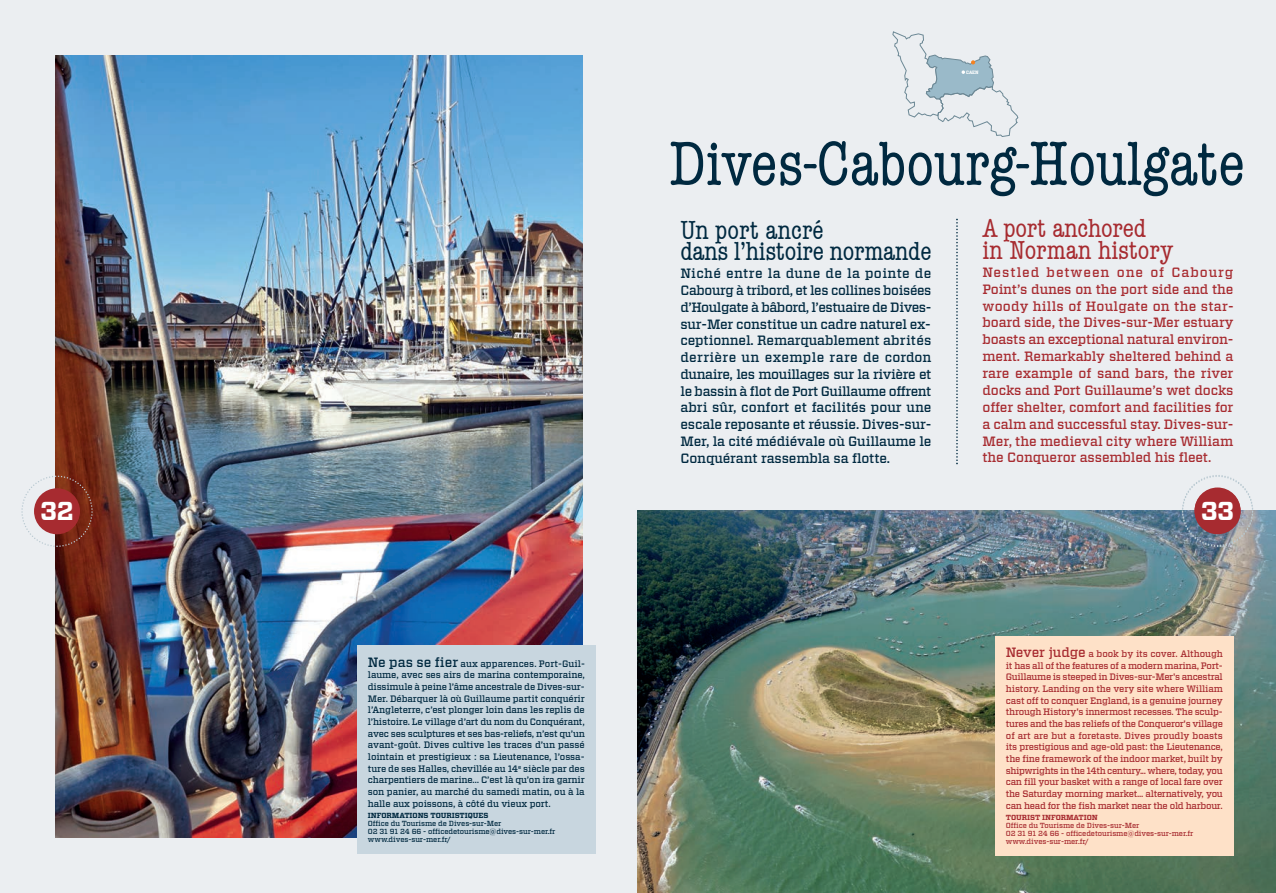
<style>
.page{position:relative;width:1276px;height:893px;background:#fff}
.page>*{position:absolute;margin:0;border:0;box-sizing:border-box;transform-origin:0 0}
.t1{font:condensed 64.35px "American Typewriter";color:#002940}
.t2{font:condensed 27px/21px "American Typewriter";letter-spacing:-.01em;color:#002940}
.t3{font:condensed 27px/21.3px "American Typewriter";color:#a72b30}
.t4{font:700 25.95px "Vitesse";color:#fff}
.t5{font:500 13.5px/16.8px "Vitesse";letter-spacing:-.01em;color:#002940;text-align:justify}
.t6{font:500 13.5px/16.8px "Vitesse";letter-spacing:-.01em;color:#a72b30;text-align:justify}
.t7{font:500 9.3px/11.7px "Vitesse";letter-spacing:-.03em;color:#a72b30;text-align:justify}
.t8{font:500 9.3px/11.7px "Vitesse";letter-spacing:-.01em;color:#002940;text-align:justify}
.t9{font:500 7.35px/7.9px "Vitesse";letter-spacing:-.01em;color:#002940}
.t10{font:500 7.35px/7.9px "Vitesse";letter-spacing:-.01em;color:#a72b30}
.t11{font:700 7.35px "Vitesse";letter-spacing:-.01em;color:#002940}
.t12{font:700 7.35px "Vitesse";letter-spacing:-.01em;color:#a72b30}
.t13{font:700 4.8px "Vitesse";color:#fff;scale:.9 1}
.s1{font-size:13.5px}
</style>
<div class="page">
<div style="left:0;top:0;width:638px;height:893px;background:#ebeef1"></div>
<img style="left:55px;top:55px;width:528px;height:783px">
<div style="left:638px;top:0;width:638px;height:534px;background:#ebeef1"></div>
<img style="left:638px;top:510px;width:638px;height:383px">
<svg style="left:1181px;top:475px;width:73px;height:73px"></svg>
<div style="left:1194px;top:488px;width:46px;height:46px;background:#a72b30;border-radius:50%"></div>
<svg style="left:892px;top:31px;width:126px;height:106px"></svg>
<svg style="left:956px;top:219px;width:2px;height:245px"></svg>
<svg style="left:21px;top:475px;width:73px;height:73px"></svg>
<div style="left:34px;top:488px;width:46px;height:46px;background:#a72b30;border-radius:50%"></div>
<div style="left:357px;top:645px;width:238px;height:209px;background:#c8d6df"></div>
<div style="left:995px;top:636px;width:238px;height:219px;background:#fee1c8"></div>
<h3 class="t4" style="left:40px;top:502px;width:35px">32</h3>
<p class="t8" style="left:368px;top:658px;width:218px"><span class="s1">Ne pas se fier</span> aux apparences. Port-Guil&shy;laume, avec ses airs de marina contemporaine, dissimule à peine l’âme ancestrale de Dives-sur-Mer. Débarquer là où Guillaume partit conquérir l’Angleterre, c’est plonger loin dans les replis de l’histoire. Le village d’art du nom du Conquérant, avec ses sculptures et ses bas-reliefs, n’est qu’un avant-goût. Dives cultive les traces d’un passé lointain et prestigieux : sa Lieutenance, l’ossa&shy;ture de ses Halles, chevillée au 14<sup>e</sup> siècle par des charpentiers de marine… C’est là qu’on ira garnir son panier, au marché du samedi matin, ou à la halle aux poissons, à côté du vieux port.</p>
<p class="t11" style="left:368px;top:813px;width:122px">INFORMATIONS TOURISTIQUES</p>
<p class="t9" style="left:368px;top:820px;width:189px">Office du Tourisme de Dives-sur-Mer<br>02 31 91 24 66 - officedetourisme@dives-sur-mer.fr www.dives-sur-mer.fr/</p>
<p class="t13" style="left:966px;top:71px;width:15px">CAEN</p>
<h1 class="t1" style="left:669px;top:128px;width:577px">Dives-Cabourg-Houlgate</h1>
<h2 class="t2" style="left:680px;top:220px;width:252px">Un port ancré<br>dans l’histoire normande</h2>
<p class="t5" style="left:680px;top:266px;width:252px">Niché entre la dune de la pointe de Cabourg à tribord, et les collines boisées d’Houlgate à bâbord, l’estuaire de Dives&shy;sur-Mer constitue un cadre naturel ex&shy;ceptionnel. Remarquablement abrités derrière un exemple rare de cordon dunaire, les mouillages sur la rivière et le bassin à flot de Port Guillaume offrent abri sûr, confort et facilités pour une escale reposante et réussie. Dives-sur-Mer, la cité médiévale où Guillaume le Conquérant rassembla sa flotte.</p>
<h2 class="t3" style="left:982px;top:218px;width:192px">A port anchored<br>in Norman history</h2>
<p class="t6" style="left:982px;top:265px;width:253px">Nestled between one of Cabourg Point’s dunes on the port side and the woody hills of Houlgate on the star&shy;board side, the Dives-sur-Mer estuary boasts an exceptional natural environ&shy;ment. Remarkably sheltered behind a rare example of sand bars, the river docks and Port Guillaume’s wet docks offer shelter, comfort and facilities for a calm and successful stay. Dives-sur-Mer, the medieval city where William the Conqueror assembled his fleet.</p>
<h3 class="t4" style="left:1200px;top:502px;width:35px">3 35</h3>
<p class="t7" style="left:1006px;top:649px;width:219px"><span class="s1">Never judge</span> a book by its cover. Although it has all of the features of a modern marina, Port-Guillaume is steeped in Dives-sur-Mer's ancestral history. Landing on the very site where William cast off to conquer England, is a genuine journey through History's innermost recesses. The sculp&shy;tures and the bas reliefs of the Conqueror's village of art are but a foretaste. Dives proudly boasts its prestigious and age-old past: the Lieutenance, the fine framework of the indoor market, built by shipwrights in the 14th century... where, today, you can fill your basket with a range of local fare over the Saturday morning market... alternatively, you can head for the fish market near the old harbour.</p>
<p class="t12" style="left:1006px;top:815px;width:94px">TOURIST INFORMATION</p>
<p class="t10" style="left:1006px;top:822px;width:189px">Office du Tourisme de Dives-sur-Mer<br>02 31 91 24 66 - officedetourisme@dives-sur-mer.fr www.dives-sur-mer.fr/</p>
</div>
